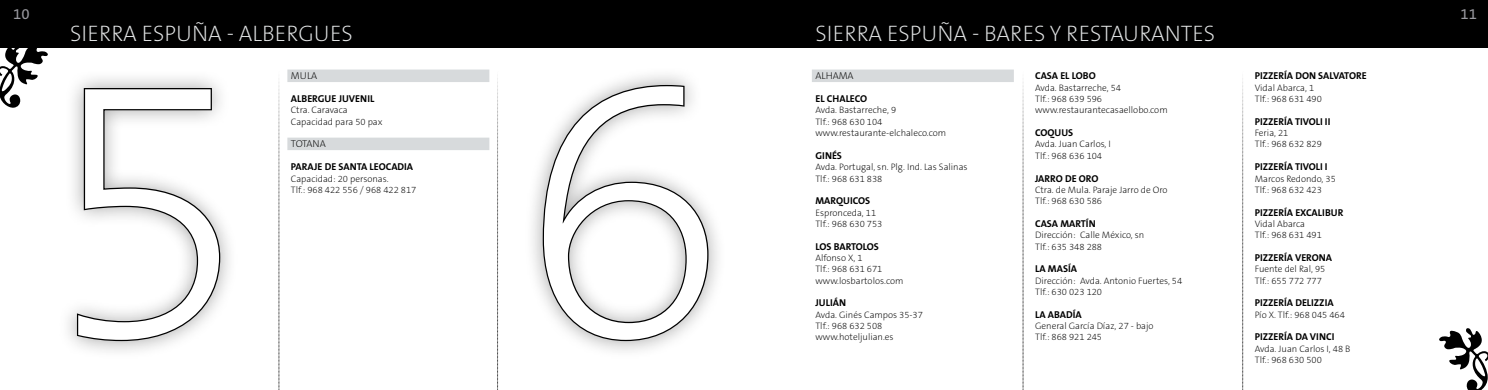
<style>
.page{position:relative;width:1488px;height:390px;background:#fff}
.page>*{position:absolute;margin:0;border:0;box-sizing:border-box;transform-origin:0 0}
.t1{font:200 380.62px "The Sans B2";color:#fff}
.t2{font:95px "Woodtype Ornaments Std";color:#000}
.t3{font:200 22.5px "The Sans B2";color:#e2e4e5}
.t4{font:15px "The Sans B5 Plain";color:#98989e}
.t5{font:700 10px "The Sans B7";color:#000}
.t6{font:200 10px "The Sans B2";color:#000}
.t7{font:200 9.38px/11.4px "The Sans B2";color:#000}
</style>
<div class="page">
<div style="left:0;top:0;width:744px;height:48px;background:#000"></div>
<svg style="left:279px;top:86px;width:1px;height:304px"></svg>
<svg style="left:497px;top:78px;width:2px;height:312px"></svg>
<div style="left:744px;top:0;width:744px;height:48px;background:#000"></div>
<svg style="left:1023px;top:82px;width:1px;height:308px"></svg>
<svg style="left:1242px;top:78px;width:2px;height:312px"></svg>
<div style="left:57px;top:68px;width:181px;height:291px;background:#000;opacity:.35"></div>
<svg style="left:76px;top:87px;width:146px;height:255px"></svg>
<div style="left:523px;top:65px;width:203px;height:294px;background:#000;opacity:.35"></div>
<svg style="left:541px;top:84px;width:169px;height:258px"></svg>
<div style="left:812px;top:70px;width:202px;height:12px;background:#d7dadc"></div>
<div style="left:287px;top:70px;width:202px;height:12px;background:#d7dadc"></div>
<div style="left:287px;top:138px;width:202px;height:12px;background:#d7dadc"></div>
<h3 class="t4" style="left:13px;top:6px;width:18px">10</h3>
<h2 class="t2" style="left:-2px;top:37px;width:52px">•</h2>
<h3 class="t3" style="left:70px;top:21px;width:23px">SIERRA</h3>
<h3 class="t3" style="left:142px;top:21px;width:210px">ESPU ÑA - Albergues</h3>
<h3 class="t3" style="left:815px;top:21px;width:23px">SIERRA</h3>
<h3 class="t3" style="left:887px;top:21px;width:327px">ESPU ÑA - Bares y Restaurantes</h3>
<p class="t6" style="left:291px;top:71px;width:28px">Mula</p>
<p class="t5" style="left:291px;top:93px;width:7px">ALBERG</p>
<p class="t5" style="left:325px;top:93px;width:31px">UE JUVENIL</p>
<p class="t7" style="left:291px;top:105px;width:93px">Ctra. Caravaca<br>Capacidad para 50 pax</p>
<p class="t6" style="left:291px;top:139px;width:36px">Totan a</p>
<p class="t5" style="left:291px;top:161px;width:124px">PARAJE DE SANTA LEOCADIA</p>
<p class="t7" style="left:291px;top:173px;width:127px">Capacidad: 20 personas.<br>Tlf.: 968 422 556 / 968 422 817</p>
<h1 class="t1" style="left:43px;top:4px;width:687px">5 6</h1>
<p class="t6" style="left:815px;top:71px;width:40px">Alhama</p>
<p class="t5" style="left:815px;top:93px;width:53px">EL CHALECO</p>
<p class="t7" style="left:815px;top:105px;width:132px">Avda. Bastarreche, 9<br>Tlf.: 968 630 104 www.restaurante-elchaleco.com</p>
<p class="t5" style="left:815px;top:150px;width:23px">GINÉS</p>
<p class="t7" style="left:815px;top:161px;width:154px">Avda. Portugal, sn. Plg. I nd. Las Salinas<br>Tlf.: 968 631 838</p>
<p class="t5" style="left:815px;top:195px;width:56px">MARQU ICOS</p>
<p class="t7" style="left:815px;top:207px;width:69px">Espronceda, 11<br>Tlf.: 968 630 753</p>
<p class="t5" style="left:815px;top:241px;width:64px">LOS BARTOLOS</p>
<p class="t7" style="left:815px;top:252px;width:90px">Alfonso X, 1<br>Tlf.: 968 631 671 www.losbartolos.com</p>
<p class="t5" style="left:815px;top:297px;width:32px">JU LIÁN</p>
<p class="t7" style="left:815px;top:309px;width:109px">Avda. Ginés Campos 35-37<br>Tlf.: 968 632 508 www.hoteljulian.es</p>
<p class="t5" style="left:1035px;top:71px;width:13px">CASA</p>
<p class="t5" style="left:1060px;top:71px;width:37px">EL LOBO</p>
<p class="t7" style="left:1035px;top:82px;width:134px">Avda. Bastarreche, 54<br>Tlf.: 968 639 596 www.restaurantecasaellobo.com</p>
<p class="t5" style="left:1035px;top:127px;width:20px">COQUUS</p>
<p class="t7" style="left:1035px;top:139px;width:75px">Avda. Juan Carlos, I<br>Tlf.: 968 636 104</p>
<p class="t5" style="left:1035px;top:173px;width:65px">JARRO DE ORO</p>
<p class="t7" style="left:1035px;top:184px;width:134px">Ctra. de Mula. Paraje Jarro de Oro<br>Tlf.: 968 630 586</p>
<p class="t5" style="left:1035px;top:218px;width:13px">CASA</p>
<p class="t5" style="left:1060px;top:218px;width:37px">MARTÍN</p>
<p class="t7" style="left:1035px;top:230px;width:111px">Dirección: Calle México, sn<br>Tlf.: 635 348 288</p>
<p class="t5" style="left:1035px;top:263px;width:43px">LA MAS ÍA</p>
<p class="t7" style="left:1035px;top:275px;width:149px">Dirección: Avda. Antonio Fuertes, 54<br>Tlf.: 630 023 120</p>
<p class="t5" style="left:1035px;top:309px;width:48px">LA ABADÍA</p>
<p class="t7" style="left:1035px;top:320px;width:120px">General García Díaz, 27 - bajo<br>Tlf.: 868 921 245</p>
<p class="t5" style="left:1255px;top:71px;width:113px">PIZZERÍA DON SALVATORE</p>
<p class="t7" style="left:1255px;top:82px;width:69px">Vidal Abarca, 1<br>Tlf.: 968 631 490</p>
<p class="t5" style="left:1255px;top:116px;width:77px">PIZZERÍA TIVOLI II</p>
<p class="t7" style="left:1255px;top:127px;width:69px">Feria, 21<br>Tlf.: 968 632 829</p>
<p class="t5" style="left:1255px;top:161px;width:74px">PIZZERÍA TIVOLI I</p>
<p class="t7" style="left:1255px;top:173px;width:83px">Marcos Redondo, 35<br>Tlf.: 968 632 423</p>
<p class="t5" style="left:1255px;top:207px;width:90px">PIZZERÍA EXCALIBU R</p>
<p class="t7" style="left:1255px;top:218px;width:69px">Vidal Abarca<br>Tlf.: 968 631 491</p>
<p class="t5" style="left:1255px;top:252px;width:79px">PIZZERÍA VERONA</p>
<p class="t7" style="left:1255px;top:264px;width:72px">Fuente del Ral, 95<br>Tlf.: 655 772 777</p>
<p class="t5" style="left:1255px;top:297px;width:80px">PIZZERÍA DELIZZIA</p>
<p class="t7" style="left:1255px;top:309px;width:92px">Pío X. Tlf.: 968 045 464</p>
<p class="t5" style="left:1255px;top:331px;width:81px">PIZZERÍA DA VINCI</p>
<p class="t7" style="left:1255px;top:343px;width:97px">Avda. Juan Carlos I, 48 B<br>Tlf.: 968 630 500</p>
<h3 class="t4" style="left:1460px;top:6px;width:18px">11</h3>
<h2 class="t2" style="left:1439px;top:322px;width:52px">•</h2>
</div>
